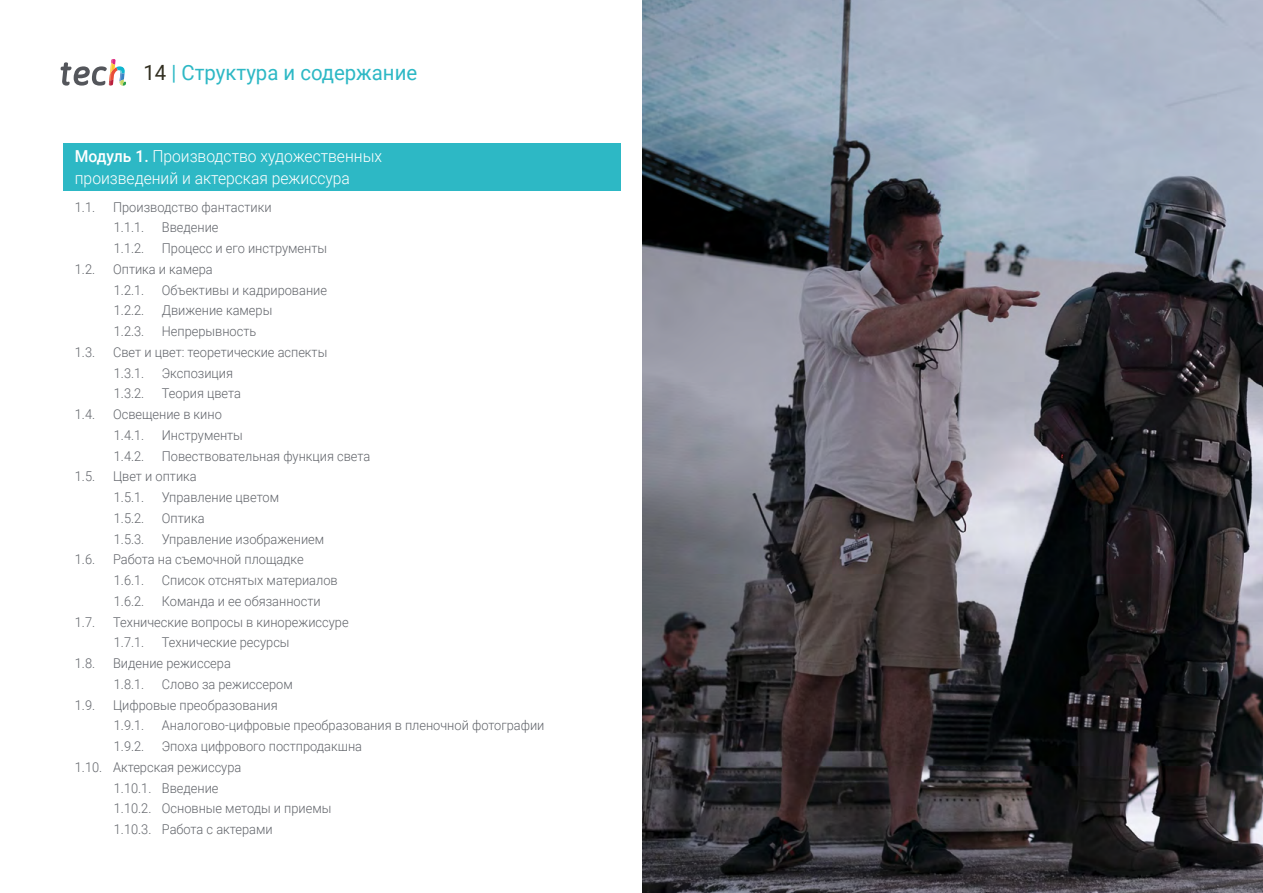
<style>
.page{position:relative;width:1263px;height:893px;background:#fff}
.page>*{position:absolute;margin:0;border:0;box-sizing:border-box;transform-origin:0 0}
.t1{font:21px "Roboto";color:#2db8c5}
.t2{font:300 16.5px/22.5px "Roboto";color:#fff;scale:.95 1}
.t3{font:300 13.5px/20.7px "Roboto";color:#61646a;scale:.95 1}
.s1{color:#312e20}
.s2{font-weight:500}
</style>
<div class="page">
<div style="left:64px;top:143px;width:557px;height:48px;background:#2db8c5"></div>
<svg style="left:61px;top:59px;width:65px;height:27px"></svg>
<img style="left:642px;top:0;width:621px;height:893px">
<h1 class="t1" style="left:144px;top:57px;width:275px"><span class="s1">14</span> | Структура и содержание</h1>
<p class="t2" style="left:75px;top:144px;width:325px"><span class="s2">Модуль 1.</span> Производство художественных произведений и актерская режиссура</p>
<p class="t3" style="left:75px;top:196px;width:23px">1.1.</p>
<p class="t3" style="left:113px;top:196px;width:168px">Производство фантастики<br>1.1.1.</p>
<p class="t3" style="left:162px;top:217px;width:61px">Введение</p>
<p class="t3" style="left:114px;top:237px;width:34px">1.1.2.</p>
<p class="t3" style="left:162px;top:237px;width:176px">Процесс и его инструменты</p>
<p class="t3" style="left:75px;top:258px;width:23px">1.2.</p>
<p class="t3" style="left:113px;top:258px;width:106px">Оптика и камера<br>1.2.1.</p>
<p class="t3" style="left:162px;top:279px;width:175px">Объективы и кадрирование</p>
<p class="t3" style="left:114px;top:300px;width:34px">1.2.2.</p>
<p class="t3" style="left:162px;top:300px;width:118px">Движение камеры</p>
<p class="t3" style="left:114px;top:320px;width:34px">1.2.3.</p>
<p class="t3" style="left:162px;top:320px;width:101px">Непрерывность</p>
<p class="t3" style="left:75px;top:341px;width:23px">1.3.</p>
<p class="t3" style="left:113px;top:341px;width:227px">Свет и цвет: теоретические аспекты<br>1.3.1.</p>
<p class="t3" style="left:162px;top:362px;width:76px">Экспозиция</p>
<p class="t3" style="left:114px;top:383px;width:34px">1.3.2.</p>
<p class="t3" style="left:162px;top:383px;width:85px">Теория цвета</p>
<p class="t3" style="left:75px;top:403px;width:23px">1.4.</p>
<p class="t3" style="left:113px;top:403px;width:116px">Освещение в кино<br>1.4.1.</p>
<p class="t3" style="left:162px;top:424px;width:87px">Инструменты</p>
<p class="t3" style="left:114px;top:445px;width:34px">1.4.2.</p>
<p class="t3" style="left:162px;top:445px;width:221px">Повествовательная функция света</p>
<p class="t3" style="left:75px;top:466px;width:23px">1.5.</p>
<p class="t3" style="left:113px;top:466px;width:90px">Цвет и оптика<br>1.5.1.</p>
<p class="t3" style="left:162px;top:486px;width:125px">Управление цветом</p>
<p class="t3" style="left:114px;top:507px;width:34px">1.5.2.</p>
<p class="t3" style="left:162px;top:507px;width:46px">Оптика</p>
<p class="t3" style="left:114px;top:528px;width:34px">1.5.3.</p>
<p class="t3" style="left:162px;top:528px;width:172px">Управление изображением</p>
<p class="t3" style="left:75px;top:549px;width:23px">1.6.</p>
<p class="t3" style="left:113px;top:549px;width:202px">Работа на съемочной площадке<br>1.6.1.</p>
<p class="t3" style="left:162px;top:569px;width:187px">Список отснятых материалов</p>
<p class="t3" style="left:114px;top:590px;width:34px">1.6.2.</p>
<p class="t3" style="left:162px;top:590px;width:169px">Команда и ее обязанности</p>
<p class="t3" style="left:75px;top:611px;width:23px">1.7.</p>
<p class="t3" style="left:113px;top:611px;width:249px">Технические вопросы в кинорежиссуре<br>1.7.1.</p>
<p class="t3" style="left:162px;top:632px;width:136px">Технические ресурсы</p>
<p class="t3" style="left:75px;top:652px;width:23px">1.8.</p>
<p class="t3" style="left:113px;top:652px;width:126px">Видение режиссера<br>1.8.1.</p>
<p class="t3" style="left:162px;top:673px;width:139px">Слово за режиссером</p>
<p class="t3" style="left:75px;top:694px;width:23px">1.9.</p>
<p class="t3" style="left:113px;top:694px;width:175px">Цифровые преобразования<br>1.9.1.</p>
<p class="t3" style="left:162px;top:715px;width:404px">Аналогово-цифровые преобразования в пленочной фотографии</p>
<p class="t3" style="left:114px;top:735px;width:34px">1.9.2.</p>
<p class="t3" style="left:162px;top:735px;width:212px">Эпоха цифрового постпродакшна</p>
<p class="t3" style="left:75px;top:756px;width:177px">1.10. Актерская режиссура</p>
<p class="t3" style="left:114px;top:777px;width:112px">1.10.1. Введение</p>
<p class="t3" style="left:114px;top:798px;width:230px">1.10.2. Основные методы и приемы</p>
<p class="t3" style="left:114px;top:818px;width:169px">1.10.3. Работа с актерами</p>
</div>
